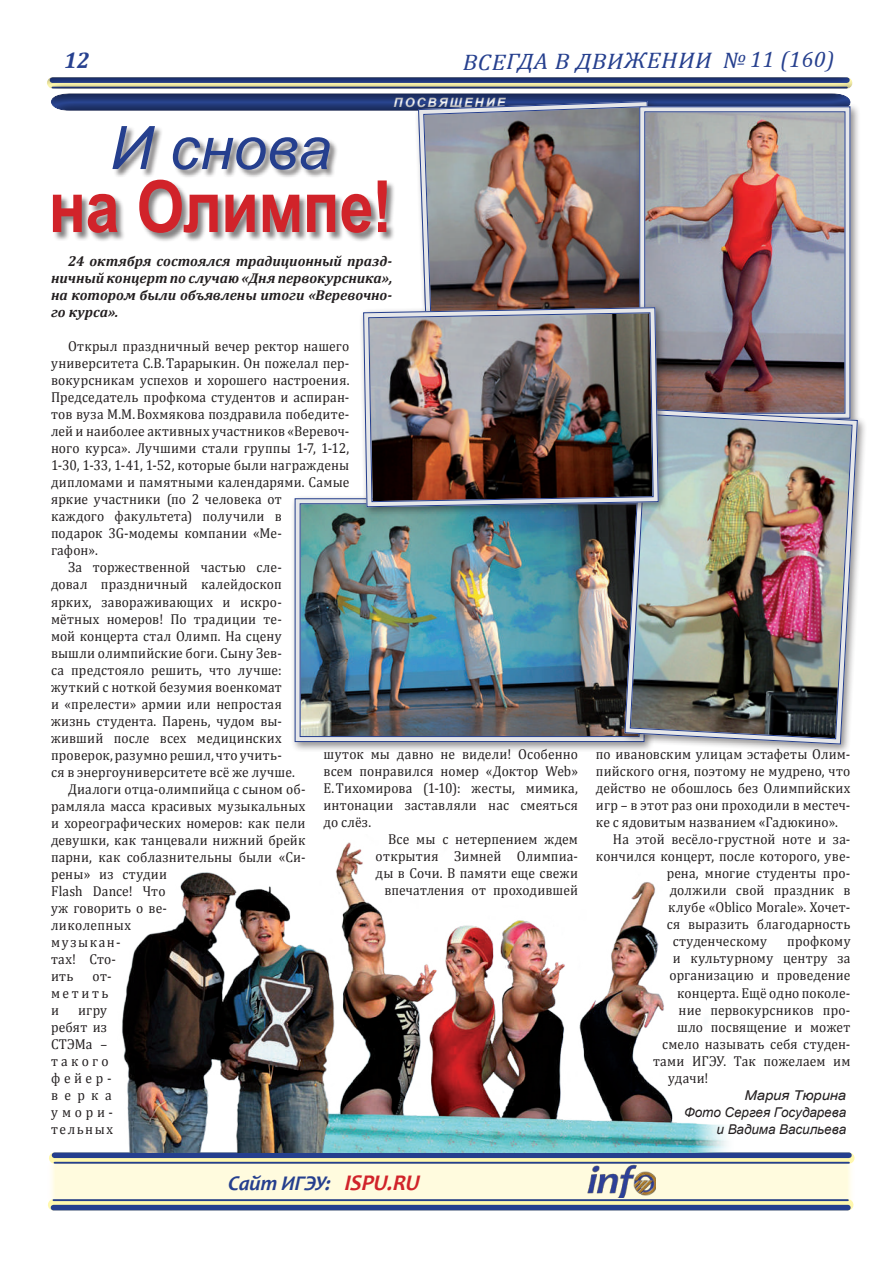
<style>
.page{position:relative;width:893px;height:1263px;background:#fff}
.page>*{position:absolute;margin:0;border:0;box-sizing:border-box;transform-origin:0 0}
.t1{font:700 72px "Arial";letter-spacing:-.005em;color:#d1232a;scale:.85 1}
.t2{font:italic 60px "Arial";letter-spacing:.005em;color:#253f8e}
.t3{font:italic 22.5px "Cambria";color:#253f8e;scale:1.09 1}
.t4{font:italic 700 21px "Candara";color:#253f8e}
.t5{font:14.4px "Cambria";letter-spacing:.01em;color:#231f20;scale:.94 1}
.t6{font:italic 700 14.4px/17px "Cambria";color:#231f20;text-align:justify}
.t7{font:14.4px/17px "Cambria";letter-spacing:.13em;color:#231f20;scale:.94 1}
.t8{font:14.4px "Cambria";letter-spacing:.03em;color:#231f20;scale:.94 1}
.t9{font:14.4px/17px "Cambria";letter-spacing:.2em;color:#231f20;scale:.94 1}
.t10{font:14.4px "Cambria";letter-spacing:.125em;color:#231f20;scale:.94 1}
.t11{font:italic 13.5px/17px "Arial";letter-spacing:-.005em;color:#231f20;text-align:right;scale:1.1 1}
.t12{font:italic 700 12.9px "Arial";letter-spacing:.15em;color:#fff}
.s1{font-size:22.5px;color:#d1232a}
</style>
<div class="page">
<div style="left:47px;top:1157px;width:808px;height:51px;background:#fffbde;border-radius:13px"></div>
<div style="left:3px;top:33px;width:890px;height:101px;background:#231f20;opacity:.5"></div>
<svg style="left:53px;top:1201px;width:795px;height:4px;background:#f1ecab"></svg>
<hr style="left:53px;top:1199px;width:795px;height:2px;background:#253f8e">
<div style="left:53px;top:1205px;width:795px;height:5px;background:#253f8e"></div>
<img style="left:588px;top:1164px;width:68px;height:33px">
<svg style="left:55px;top:1158px;width:794px;height:4px;background:#f1ecab"></svg>
<hr style="left:55px;top:1162px;width:794px;height:2px;background:#253f8e">
<div style="left:55px;top:1152px;width:794px;height:6px;background:#253f8e"></div>
<div style="left:50px;top:81px;width:801px;height:32px;background:#231f20;opacity:.5"></div>
<div style="left:53px;top:126px;width:518px;height:164px;background:#231f20;opacity:.55"></div>
<img style="left:337px;top:842px;width:390px;height:310px">
<img style="left:122px;top:867px;width:236px;height:285px">
<div style="left:291px;top:494px;width:416px;height:311px;background:#231f20;opacity:.5"></div>
<img style="left:294px;top:498px;width:326px;height:244px">
<div style="left:414px;top:97px;width:304px;height:298px;background:#231f20;opacity:.5"></div>
<img style="left:417px;top:101px;width:239px;height:202px">
<div style="left:635px;top:102px;width:258px;height:378px;background:#231f20;opacity:.5"></div>
<img style="left:639px;top:106px;width:212px;height:298px">
<div style="left:644px;top:111px;width:201px;height:303px;border:1px solid #253f8e"></div>
<div style="left:620px;top:404px;width:273px;height:404px;background:#fff"></div>
<svg style="left:621px;top:405px;width:240px;height:343px"></svg>
<svg style="left:624px;top:408px;width:234px;height:337px"></svg>
<img style="left:629px;top:413px;width:224px;height:327px">
<div style="left:359px;top:303px;width:363px;height:268px;background:#231f20;opacity:.5"></div>
<svg style="left:360px;top:304px;width:302px;height:206px"></svg>
<svg style="left:363px;top:307px;width:296px;height:201px;background:#8f95a6"></svg>
<img style="left:368px;top:312px;width:286px;height:191px">
<svg style="left:65px;top:52px;width:24px;height:16px"></svg>
<h3 class="t3" style="left:462px;top:48px;width:342px;rotate:-1deg">ВСЕГДА В ДВИЖЕНИИ № 11 (160)</h3>
<p class="t12" style="left:394px;top:94px;width:113px">ПОСВЯЩЕНИЕ</p>
<h2 class="t2" style="left:110px;top:109px;width:223px">И снова</h2>
<h1 class="t1" style="left:49px;top:159px;width:406px">на Олимпе!</h1>
<p class="t6" style="left:51px;top:252px;width:343px;text-indent:17px">24 октября состоялся традиционный празд&shy;ничный концерт по случаю «Дня первокурсника», на котором были объявлены итоги «Веревочно&shy;го курса».</p>
<p class="t5" style="left:68px;top:338px;width:301px">Открыл праздничный вечер ректор нашего</p>
<p class="t5" style="left:51px;top:355px;width:319px">университета С.В.Тарарыкин. Он пожелал пер-</p>
<p class="t5" style="left:51px;top:372px;width:319px">вокурсникам успехов и хорошего настроения.</p>
<p class="t5" style="left:51px;top:389px;width:319px">Председатель профкома студентов и аспиран-</p>
<p class="t5" style="left:51px;top:406px;width:319px">тов вуза М.М.Вохмякова поздравила победите-</p>
<p class="t5" style="left:51px;top:423px;width:319px">лей и наиболее активных участников «Веревоч-</p>
<p class="t5" style="left:51px;top:440px;width:319px">ного курса». Лучшими стали группы 1-7, 1-12,</p>
<p class="t5" style="left:51px;top:457px;width:319px">1-30, 1-33, 1-41, 1-52, которые были награждены</p>
<p class="t5" style="left:51px;top:474px;width:319px">дипломами и памятными календарями. Самые</p>
<p class="t5" style="left:51px;top:491px;width:247px">яркие участники (по 2 человека от</p>
<p class="t5" style="left:51px;top:508px;width:247px">каждого факультета) получили в</p>
<p class="t5" style="left:51px;top:525px;width:247px">подарок 3G-модемы компании «Ме-</p>
<p class="t5" style="left:51px;top:542px;width:51px">гафон».</p>
<p class="t5" style="left:68px;top:559px;width:229px">За торжественной частью сле-</p>
<p class="t5" style="left:51px;top:576px;width:247px">довал праздничный калейдоскоп</p>
<p class="t5" style="left:51px;top:593px;width:247px">ярких, завораживающих и искро-</p>
<p class="t5" style="left:51px;top:610px;width:247px">мётных номеров! По традиции те-</p>
<p class="t5" style="left:51px;top:627px;width:247px">мой концерта стал Олимп. На сцену</p>
<p class="t5" style="left:51px;top:644px;width:247px">вышли олимпийские боги. Сыну Зев-</p>
<p class="t5" style="left:51px;top:661px;width:247px">са предстояло решить, что лучше:</p>
<p class="t5" style="left:51px;top:678px;width:247px">жуткий с ноткой безумия военкомат</p>
<p class="t5" style="left:51px;top:695px;width:247px">и «прелести» армии или непростая</p>
<p class="t5" style="left:51px;top:712px;width:247px">жизнь студента. Парень, чудом вы-</p>
<p class="t5" style="left:51px;top:729px;width:247px">живший после всех медицинских</p>
<p class="t5" style="left:51px;top:746px;width:247px">проверок, разумно решил, что учить-</p>
<p class="t5" style="left:51px;top:763px;width:261px">ся в энергоуниверситете всё же лучше.</p>
<p class="t5" style="left:68px;top:780px;width:254px">Диалоги отца-олимпийца с сыном об-</p>
<p class="t5" style="left:51px;top:797px;width:272px">рамляла масса красивых музыкальных</p>
<p class="t5" style="left:51px;top:814px;width:272px">и хореографических номеров: как пели</p>
<p class="t5" style="left:51px;top:831px;width:272px">девушки, как танцевали нижний брейк</p>
<p class="t5" style="left:51px;top:848px;width:272px">парни, как соблазнительны были «Си-</p>
<p class="t5" style="left:51px;top:865px;width:125px">рены» из студии</p>
<p class="t5" style="left:51px;top:882px;width:123px">Flash Dance! Что</p>
<p class="t5" style="left:51px;top:899px;width:125px">уж говорить о ве-</p>
<p class="t8" style="left:51px;top:916px;width:87px">ликолепных</p>
<p class="t10" style="left:51px;top:933px;width:76px">музыкан-</p>
<p class="t5" style="left:51px;top:950px;width:71px">тах! Сто-</p>
<p class="t5" style="left:51px;top:967px;width:25px">ить</p>
<p class="t5" style="left:323px;top:746px;width:272px">шуток мы давно не видели! Особенно</p>
<p class="t5" style="left:323px;top:763px;width:272px">всем понравился номер «Доктор Web»</p>
<p class="t5" style="left:323px;top:780px;width:272px">Е.Тихомирова (1-10): жесты, мимика,</p>
<p class="t5" style="left:323px;top:797px;width:272px">интонации заставляли нас смеяться</p>
<p class="t5" style="left:323px;top:814px;width:52px">до слёз.</p>
<p class="t5" style="left:388px;top:831px;width:203px">Все мы с нетерпением ждем</p>
<p class="t5" style="left:376px;top:848px;width:217px">открытия Зимней Олимпиа-</p>
<p class="t5" style="left:376px;top:865px;width:217px">ды в Сочи. В памяти еще свежи</p>
<p class="t5" style="left:385px;top:882px;width:207px">впечатления от проходившей</p>
<p class="t9" style="left:51px;top:967px;width:66px;text-indent:42px">от&shy;метить и</p>
<p class="t7" style="left:51px;top:1001px;width:68px;text-indent:27px">игру ребят из<br>СТЭМа – такого фейер&shy;верка умори&shy;тельных</p>
<h3 class="t4" style="left:228px;top:1170px;width:196px">Сайт ИГЭУ: <span class="s1">ISPU.RU</span></h3>
<p class="t5" style="left:596px;top:746px;width:272px">по ивановским улицам эстафеты Олим-</p>
<p class="t5" style="left:596px;top:763px;width:272px">пийского огня, поэтому не мудрено, что</p>
<p class="t5" style="left:596px;top:780px;width:272px">действо не обошлось без Олимпийских</p>
<p class="t5" style="left:596px;top:797px;width:272px">игр – в этот раз они проходили в местеч-</p>
<p class="t5" style="left:596px;top:814px;width:259px">ке с ядовитым названием «Гадюкино».</p>
<p class="t5" style="left:613px;top:831px;width:254px">На этой весёло-грустной ноте и за-</p>
<p class="t5" style="left:596px;top:848px;width:272px">кончился концерт, после которого, уве-</p>
<p class="t5" style="left:667px;top:865px;width:197px">рена, многие студенты про-</p>
<p class="t5" style="left:670px;top:882px;width:194px">должили свой праздник в</p>
<p class="t5" style="left:668px;top:899px;width:195px">клубе «Oblico Morale». Хочет-</p>
<p class="t5" style="left:667px;top:916px;width:197px">ся выразить благодарность</p>
<p class="t5" style="left:673px;top:933px;width:102px">студенческому</p>
<p class="t5" style="left:787px;top:933px;width:69px">профкому</p>
<p class="t5" style="left:673px;top:950px;width:191px">и культурному центру за</p>
<p class="t5" style="left:670px;top:967px;width:194px">организацию и проведение</p>
<p class="t5" style="left:677px;top:984px;width:186px">концерта. Ещё одно поколе-</p>
<p class="t5" style="left:679px;top:1001px;width:184px">ние первокурсников про-</p>
<p class="t5" style="left:677px;top:1018px;width:186px">шло посвящение и может</p>
<p class="t5" style="left:662px;top:1035px;width:202px">смело называть себя студен-</p>
<p class="t5" style="left:653px;top:1052px;width:211px">тами ИГЭУ. Так пожелаем им</p>
<p class="t5" style="left:668px;top:1069px;width:44px">удачи!</p>
<p class="t11" style="left:684px;top:1087px;width:149px">Мария Тюрина<br>Фото Сергея Государева и Вадима Васильева</p>
</div>
